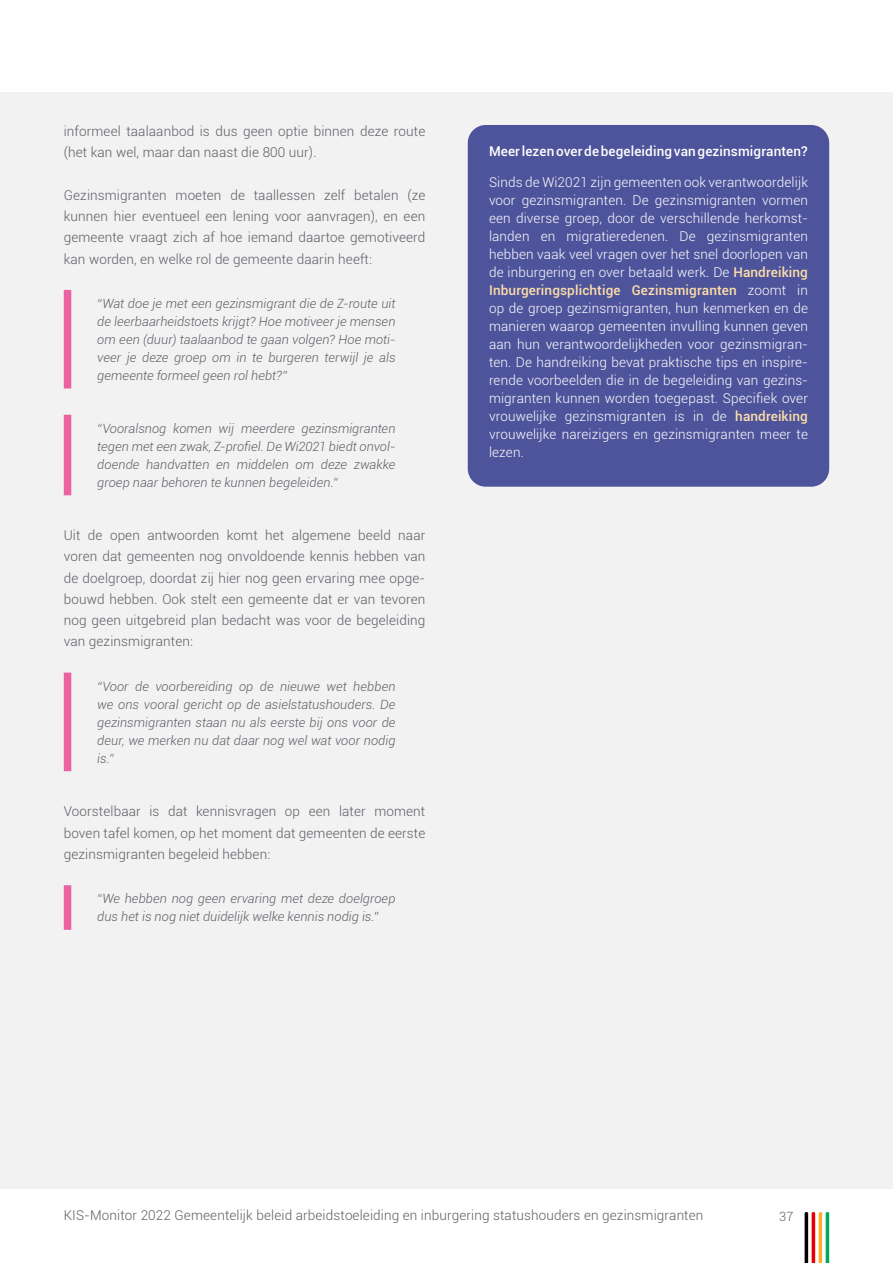
<style>
.page{position:relative;width:893px;height:1263px;background:#fff}
.page>*{position:absolute;margin:0;border:0;box-sizing:border-box;transform-origin:0 0}
.Broodtekst{font:300 13.5px/21.3px "Roboto";letter-spacing:.01em;color:#5a5d62;text-align:justify}
.Rozekadertekst{font:300 13.5px/18px "Roboto";letter-spacing:.01em;color:#fff;text-align:justify}
.Rozekadertekst-2{font:500 13.5px "Roboto";letter-spacing:.01em;color:#fff}
.Citaat__-_tekst{font:italic 300 12.75px/18px "Roboto";letter-spacing:.005em;color:#5a5d62;text-align:justify}
.t1{font:300 12.75px "Roboto";color:#5a5d62}
.s1{font-weight:500;color:#ffdea9}
</style>
<div class="page">
<div style="left:0;top:92px;width:893px;height:1096px;background:#f2f2f3"></div>
<svg style="left:805px;top:1212px;width:24px;height:51px"></svg>
<div style="left:64px;top:290px;width:7px;height:98px;background:#ea62a0"></div>
<div style="left:64px;top:415px;width:7px;height:80px;background:#ea62a0"></div>
<div style="left:64px;top:673px;width:7px;height:98px;background:#ea62a0"></div>
<div style="left:64px;top:885px;width:7px;height:45px;background:#ea62a0"></div>
<div style="left:468px;top:125px;width:361px;height:362px;background:#4d549b;border-radius:18px"></div>
<p class="Broodtekst" style="left:64px;top:120px;width:363px">informeel taalaanbod is dus geen optie binnen deze route (het kan wel, maar dan naast die 800 uur).</p>
<p class="Broodtekst" style="left:64px;top:184px;width:363px">Gezinsmigranten moeten de taallessen zelf betalen (ze kunnen hier eventueel een lening voor aanvragen), en een gemeente vraagt zich af hoe iemand daartoe gemotiveerd kan worden, en welke rol de gemeente daarin heeft:</p>
<p class="Citaat__-_tekst" style="left:97px;top:294px;width:300px">“Wat doe je met een gezinsmigrant die de Z-route uit de leerbaarheidstoets krijgt? Hoe motiveer je mensen om een (duur) taalaanbod te gaan volgen? Hoe moti&shy;veer je deze groep om in te burgeren terwijl je als gemeente formeel geen rol hebt?”</p>
<p class="Citaat__-_tekst" style="left:97px;top:419px;width:300px">“Vooralsnog komen wij meerdere gezinsmigranten tegen met een zwak, Z-profiel. De Wi2021 biedt onvol&shy;doende handvatten en middelen om deze zwakke groep naar behoren te kunnen begeleiden.”</p>
<p class="Broodtekst" style="left:64px;top:524px;width:363px">Uit de open antwoorden komt het algemene beeld naar voren dat gemeenten nog onvoldoende kennis hebben van de doelgroep, doordat zij hier nog geen ervaring mee opge&shy;bouwd hebben. Ook stelt een gemeente dat er van tevoren nog geen uitgebreid plan bedacht was voor de begeleiding van gezinsmigranten:</p>
<p class="Citaat__-_tekst" style="left:97px;top:677px;width:300px">“Voor de voorbereiding op de nieuwe wet hebben we ons vooral gericht op de asielstatushouders. De gezinsmigranten staan nu als eerste bij ons voor de deur, we merken nu dat daar nog wel wat voor nodig is.”</p>
<p class="Broodtekst" style="left:64px;top:800px;width:363px">Voorstelbaar is dat kennisvragen op een later moment boven tafel komen, op het moment dat gemeenten de eerste gezinsmigranten begeleid hebben:</p>
<p class="Citaat__-_tekst" style="left:97px;top:889px;width:300px">“We hebben nog geen ervaring met deze doelgroep dus het is nog niet duidelijk welke kennis nodig is.”</p>
<p class="Rozekadertekst-2" style="left:489px;top:142px;width:320px">Meer lezen over de begeleiding van gezinsmigranten?</p>
<p class="Rozekadertekst" style="left:489px;top:173px;width:321px">Sinds de Wi2021 zijn gemeenten ook verantwoordelijk voor gezinsmigranten. De gezinsmigranten vormen een diverse groep, door de verschillende herkomst&shy;landen en migratieredenen. De gezinsmigranten hebben vaak veel vragen over het snel doorlopen van de inburgering en over betaald werk. De <span class="s1">Handreiking Inburgeringsplichtige Gezinsmigranten</span> zoomt in op de groep gezinsmigranten, hun kenmerken en de manieren waarop gemeenten invulling kunnen geven aan hun verantwoordelijkheden voor gezinsmigran&shy;ten. De handreiking bevat praktische tips en inspire&shy;rende voorbeelden die in de begeleiding van gezins&shy;migranten kunnen worden toegepast. Specifiek over vrouwelijke gezinsmigranten is in de <span class="s1">handreiking </span>vrouwelijke nareizigers en gezinsmigranten meer te lezen.</p>
<p class="Broodtekst" style="left:64px;top:1204px;width:641px">KIS-Monitor 2022 Gemeentelijk beleid arbeidstoeleiding en inburgering statushouders en gezinsmigranten</p>
<p class="t1" style="left:779px;top:1207px;width:16px">37</p>
</div>
